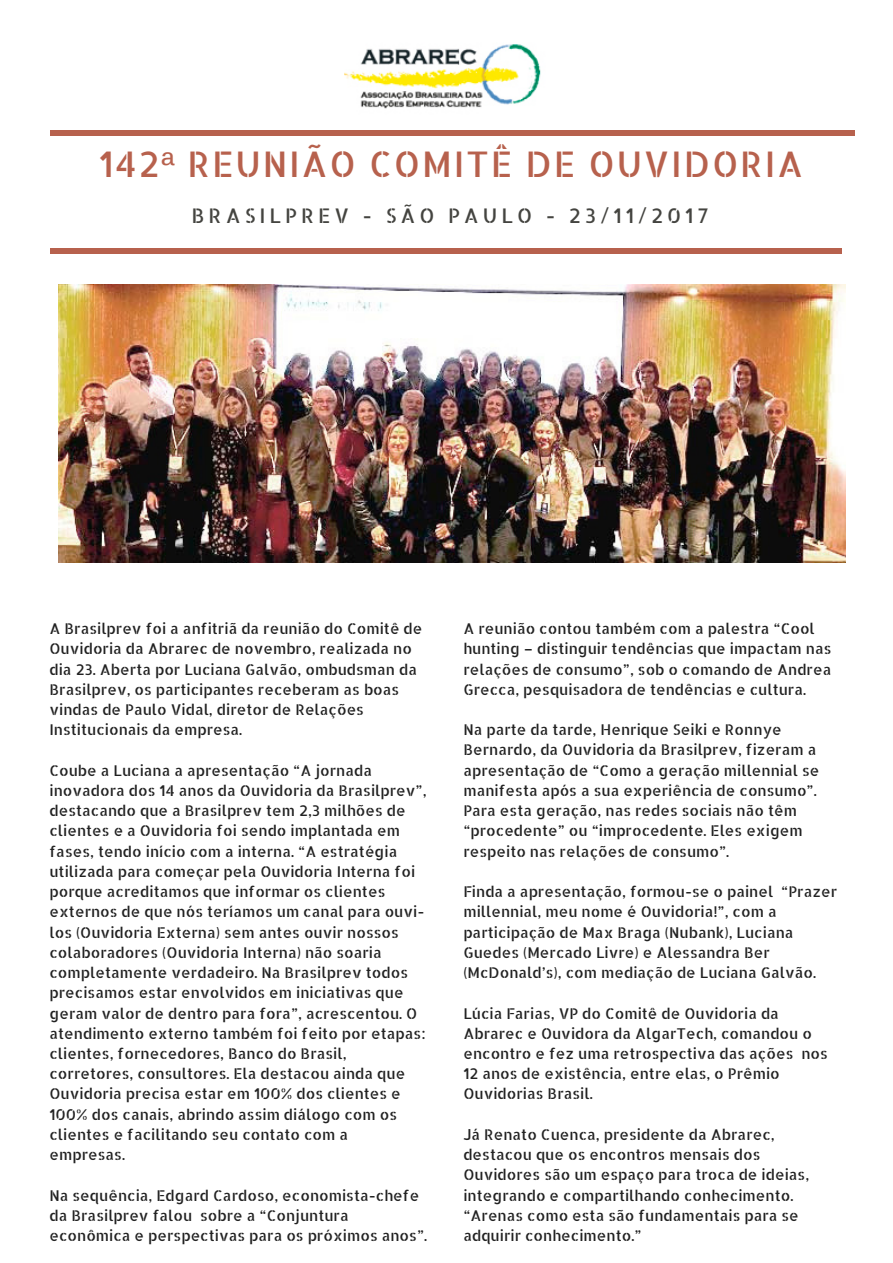
<style>
.page{position:relative;width:893px;height:1263px;background:#fff}
.page>*{position:absolute;margin:0;border:0;box-sizing:border-box;transform-origin:0 0}
.t1{font:35.4px "Allerta Stencil";letter-spacing:.05em;color:#b7614d}
.t2{font:20.25px "Allerta Stencil";letter-spacing:.2em;color:#444440}
.t3{font:14.85px/20.2px "Allerta Stencil";color:#222}
.s1{font-family:"Liberation Sans"}
</style>
<div class="page">
<img style="left:344px;top:44px;width:197px;height:65px">
<div style="left:50px;top:131px;width:804px;height:5px;background:#b7614d"></div>
<div style="left:50px;top:249px;width:791px;height:5px;background:#b7614d"></div>
<img style="left:58px;top:284px;width:787px;height:278px">
<h1 class="t1" style="left:99px;top:141px;width:705px">142<span class="s1">ª</span> REUNIÃO COMITÊ DE OUVIDORIA</h1>
<h2 class="t2" style="left:191px;top:202px;width:519px">BRASILPREV - SÃO PAULO - 23/11/2017</h2>
<p class="t3" style="left:49px;top:618px;width:374px">A Brasilprev foi a anfitriã da reunião do Comitê de Ouvidoria da Abrarec de novembro, realizada no dia 23. Aberta por Luciana Galvão, ombudsman da Brasilprev, os participantes receberam as boas vindas de Paulo Vidal, diretor de Relações Institucionais da empresa.</p>
<p class="t3" style="left:49px;top:760px;width:378px">Coube a Luciana a apresentação “A jornada inovadora dos 14 anos da Ouvidoria da Brasilprev”, destacando que a Brasilprev tem 2,3 milhões de clientes e a Ouvidoria foi sendo implantada em fases, tendo início com a interna. “A estratégia utilizada para começar pela Ouvidoria Interna foi porque acreditamos que informar os clientes externos de que nós teríamos um canal para ouvi&shy;los (Ouvidoria Externa) sem antes ouvir nossos colaboradores (Ouvidoria Interna) não soaria completamente verdadeiro. Na Brasilprev todos precisamos estar envolvidos em iniciativas que geram valor de dentro para fora”, acrescentou. O atendimento externo também foi feito por etapas: clientes, fornecedores, Banco do Brasil, corretores, consultores. Ela destacou ainda que Ouvidoria precisa estar em 100% dos clientes e 100% dos canais, abrindo assim diálogo com os clientes e facilitando seu contato com a empresas.</p>
<p class="t3" style="left:49px;top:1185px;width:379px">Na sequência, Edgard Cardoso, economista-chefe da Brasilprev falou sobre a “Conjuntura econômica e perspectivas para os próximos anos”.</p>
<p class="t3" style="left:463px;top:618px;width:369px">A reunião contou também com a palestra “Cool hunting – distinguir tendências que impactam nas relações de consumo”, sob o comando de Andrea Grecca, pesquisadora de tendências e cultura.</p>
<p class="t3" style="left:463px;top:719px;width:357px">Na parte da tarde, Henrique Seiki e Ronnye Bernardo, da Ouvidoria da Brasilprev, fizeram a apresentação de “Como a geração millennial se manifesta após a sua experiência de consumo”.<br>Para esta geração, nas redes sociais não têm “procedente” ou “improcedente. Eles exigem respeito nas relações de consumo”.</p>
<p class="t3" style="left:463px;top:881px;width:375px">Finda a apresentação, formou-se o painel “Prazer millennial, meu nome é Ouvidoria!”, com a participação de Max Braga (Nubank), Luciana Guedes (Mercado Livre) e Alessandra Ber (McDonald’s), com mediação de Luciana Galvão.</p>
<p class="t3" style="left:463px;top:1002px;width:366px">Lúcia Farias, VP do Comitê de Ouvidoria da Abrarec e Ouvidora da AlgarTech, comandou o encontro e fez uma retrospectiva das ações nos 12 anos de existência, entre elas, o Prêmio Ouvidorias Brasil.</p>
<p class="t3" style="left:463px;top:1124px;width:347px">Já Renato Cuenca, presidente da Abrarec, destacou que os encontros mensais dos Ouvidores são um espaço para troca de ideias, integrando e compartilhando conhecimento. “Arenas como esta são fundamentais para se adquirir conhecimento.”</p>
</div>
